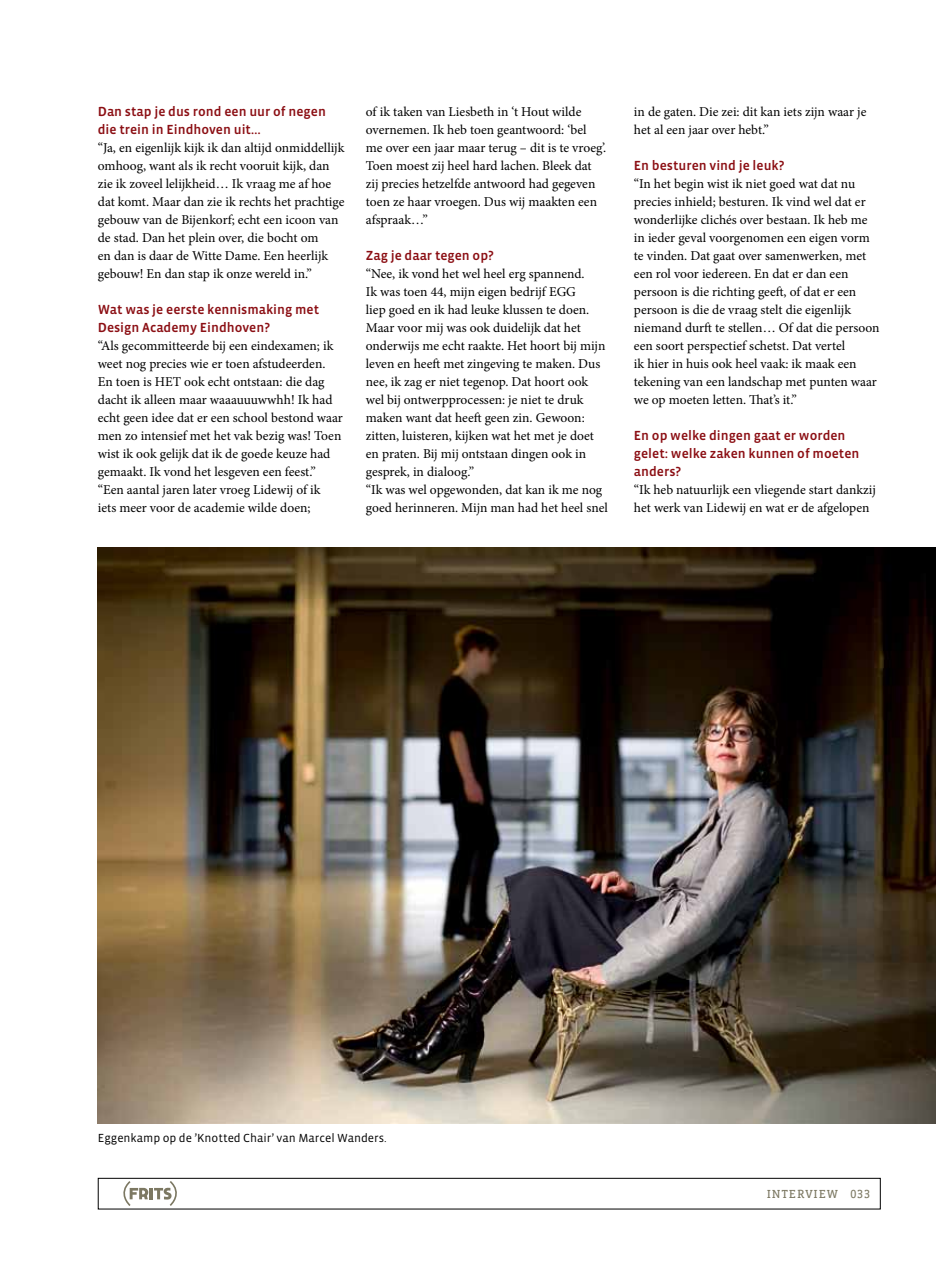
<style>
.page{position:relative;width:936px;height:1263px;background:#fff}
.page>*{position:absolute;margin:0;border:0;box-sizing:border-box;transform-origin:0 0}
.t1{font:13.5px/18px "Minion Pro";color:#000}
.t2{font:500 13.5px/18px "Vista Sans OT";color:#8b0e13}
.t3{font:12px "Vista Sans OT";color:#000}
.t4{font:12px "Vista Slab Alt Reg";letter-spacing:.07em;color:#7c7862}
</style>
<div class="page">
<div style="left:98px;top:1178px;width:782px;height:31px;border:1px solid #000"></div>
<svg style="left:117px;top:1179px;width:66px;height:29px"></svg>
<img style="left:98px;top:548px;width:837px;height:576px">
<p class="t2" style="left:98px;top:103px;width:229px">Dan stap je dus rond een uur of negen die trein in Eindhoven uit…</p>
<p class="t1" style="left:98px;top:139px;width:248px">“Ja, en eigenlijk kijk ik dan altijd onmiddellijk omhoog, want als ik recht vooruit kijk, dan zie ik zoveel lelijkheid… Ik vraag me af hoe dat komt. Maar dan zie ik rechts het prachtige gebouw van de Bijenkorf; echt een icoon van de stad. Dan het plein over, die bocht om<br>en dan is daar de Witte Dame. Een heerlijk gebouw! En dan stap ik onze wereld in.”</p>
<p class="t2" style="left:98px;top:300px;width:223px">Wat was je eerste kennismaking met<br>Design Academy Eindhoven?</p>
<p class="t1" style="left:98px;top:337px;width:246px">“Als gecommitteerde bij een eindexamen; ik weet nog precies wie er toen afstudeerden.<br>En toen is HET ook echt ontstaan: die dag dacht ik alleen maar waaauuuwwhh! Ik had echt geen idee dat er een school bestond waar men zo intensief met het vak bezig was! Toen wist ik ook gelijk dat ik de goede keuze had gemaakt. Ik vond het lesgeven een feest.” “Een aantal jaren later vroeg Lidewij of ik<br>iets meer voor de academie wilde doen;</p>
<p class="t1" style="left:366px;top:102px;width:242px">of ik taken van Liesbeth in ‘t Hout wilde overnemen. Ik heb toen geantwoord: ‘bel me over een jaar maar terug – dit is te vroeg’.<br>Toen moest zij heel hard lachen. Bleek dat zij precies hetzelfde antwoord had gegeven toen ze haar vroegen. Dus wij maakten een afspraak…”</p>
<p class="t2" style="left:366px;top:246px;width:129px">Zag je daar tegen op?</p>
<p class="t1" style="left:366px;top:264px;width:243px">“Nee, ik vond het wel heel erg spannend.<br>Ik was toen 44, mijn eigen bedrijf EGG<br>liep goed en ik had leuke klussen te doen.<br>Maar voor mij was ook duidelijk dat het onderwijs me echt raakte. Het hoort bij mijn leven en heeft met zingeving te maken. Dus nee, ik zag er niet tegenop. Dat hoort ook wel bij ontwerpprocessen: je niet te druk maken want dat heeft geen zin. Gewoon: zitten, luisteren, kijken wat het met je doet en praten. Bij mij ontstaan dingen ook in gesprek, in dialoog.”<br>“Ik was wel opgewonden, dat kan ik me nog goed herinneren. Mijn man had het heel snel</p>
<p class="t1" style="left:634px;top:102px;width:234px">in de gaten. Die zei: dit kan iets zijn waar je het al een jaar over hebt.”</p>
<p class="t2" style="left:634px;top:156px;width:152px">En besturen vind je leuk?</p>
<p class="t1" style="left:634px;top:174px;width:247px">“In het begin wist ik niet goed wat dat nu precies inhield; besturen. Ik vind wel dat er wonderlijke clichés over bestaan. Ik heb me in ieder geval voorgenomen een eigen vorm te vinden. Dat gaat over samenwerken, met een rol voor iedereen. En dat er dan een persoon is die richting geeft, of dat er een persoon is die de vraag stelt die eigenlijk niemand durft te stellen… Of dat die persoon een soort perspectief schetst. Dat vertel<br>ik hier in huis ook heel vaak: ik maak een tekening van een landschap met punten waar we op moeten letten. That’s it.”</p>
<p class="t2" style="left:634px;top:426px;width:227px">En op welke dingen gaat er worden gelet: welke zaken kunnen of moeten anders?</p>
<p class="t1" style="left:634px;top:480px;width:243px">“Ik heb natuurlijk een vliegende start dankzij het werk van Lidewij en wat er de afgelopen</p>
<p class="t3" style="left:98px;top:1132px;width:290px">Eggenkamp op de ’Knotted Chair’ van Marcel Wanders.</p>
<p class="t4" style="left:766px;top:1188px;width:105px">INTERVIEW 033</p>
</div>
